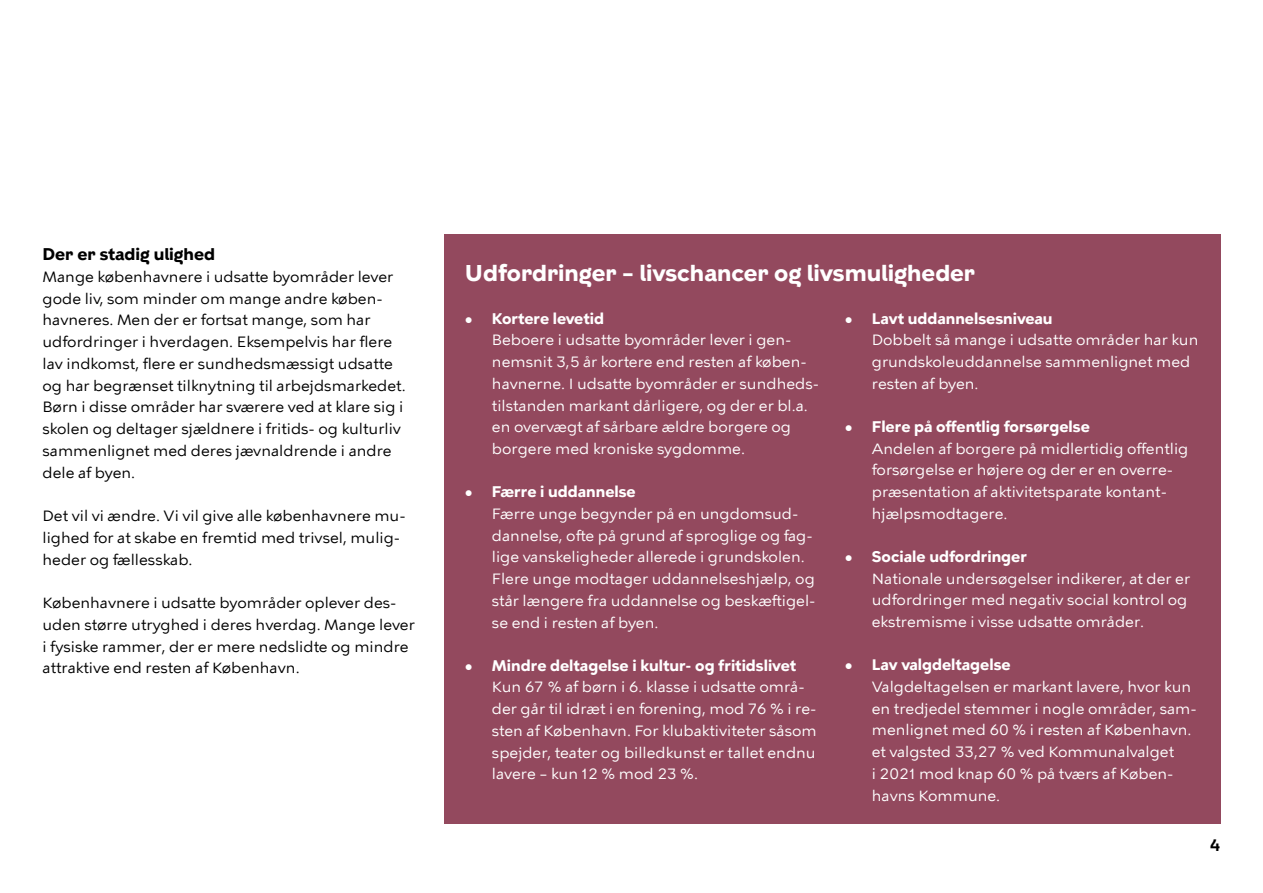
<style>
.page{position:relative;width:1263px;height:893px;background:#fff}
.page>*{position:absolute;margin:0;border:0;box-sizing:border-box;transform-origin:0 0}
.t1{font:700 22.5px "KBH";color:#fff}
.t2{font:700 16.5px "KBH";color:#000}
.t3{font:600 16.5px "KBH";color:#000}
.t4{font:15px/21.8px "KBH Tekst";color:#fff}
.t5{font:15px/21.8px "KBH Tekst";color:#000}
.s1{font-family:"KBH";font-weight:600}
.s2{font-weight:700}
</style>
<div class="page">
<div style="left:444px;top:234px;width:776px;height:589px;background:#93495e"></div>
<p class="t2" style="left:43px;top:247px;width:174px">Der er stadig ulighed</p>
<p class="t5" style="left:43px;top:267px;width:365px">Mange københavnere i udsatte byområder lever gode liv, som minder om mange andre køben&shy;havneres. Men der er fortsat mange, som har udfordringer i hverdagen. Eksempelvis har flere lav indkomst, flere er sundhedsmæssigt udsatte og har begrænset tilknytning til arbejdsmarkedet.<br>Børn i disse områder har sværere ved at klare sig i skolen og deltager sjældnere i fritids- og kulturliv sammenlignet med deres jævnaldrende i andre dele af byen.</p>
<p class="t5" style="left:43px;top:506px;width:365px">Det vil vi ændre. Vi vil give alle københavnere mu&shy;lighed for at skabe en fremtid med trivsel, mulig&shy;heder og fællesskab.</p>
<p class="t5" style="left:43px;top:593px;width:374px">Københavnere i udsatte byområder oplever des&shy;uden større utryghed i deres hverdag. Mange lever i fysiske rammer, der er mere nedslidte og mindre attraktive end resten af København.</p>
<h1 class="t1" style="left:465px;top:263px;width:512px">Udfordringer – livschancer og livsmuligheder</h1>
<p class="t4" style="left:492px;top:309px;width:329px;text-indent:-27px"><span class="s1">•</span> <span class="s2">Kortere levetid<br></span>Beboere i udsatte byområder lever i gen&shy;nemsnit 3,5 år kortere end resten af køben&shy;havnerne. I udsatte byområder er sundheds&shy;tilstanden markant dårligere, og der er bl.a. en overvægt af sårbare ældre borgere og borgere med kroniske sygdomme.</p>
<p class="t4" style="left:492px;top:482px;width:325px;text-indent:-27px"><span class="s1">•</span> <span class="s2">Færre i uddannelse<br></span>Færre unge begynder på en ungdomsud&shy;dannelse, ofte på grund af sproglige og fag&shy;lige vanskeligheder allerede i grundskolen.<br>Flere unge modtager uddannelseshjælp, og står længere fra uddannelse og beskæftigel&shy;se end i resten af byen.</p>
<p class="t4" style="left:492px;top:654px;width:326px;text-indent:-27px"><span class="s1">•</span> <span class="s2">Mindre deltagelse i kultur- og fritidslivet </span>Kun 67 % af børn i 6. klasse i udsatte områ&shy;der går til idræt i en forening, mod 76 % i re&shy;sten af København. For klubaktiviteter såsom spejder, teater og billedkunst er tallet endnu lavere – kun 12 % mod 23 %.</p>
<p class="t4" style="left:872px;top:309px;width:328px;text-indent:-27px"><span class="s1">•</span> <span class="s2">Lavt uddannelsesniveau<br></span>Dobbelt så mange i udsatte områder har kun grundskoleuddannelse sammenlignet med resten af byen.</p>
<p class="t4" style="left:872px;top:415px;width:318px;text-indent:-27px"><span class="s1">•</span> <span class="s2">Flere på offentlig forsørgelse<br></span>Andelen af borgere på midlertidig offentlig forsørgelse er højere og der er en overre&shy;præsentation af aktivitetsparate kontant&shy;hjælpsmodtagere.</p>
<p class="t4" style="left:872px;top:547px;width:320px;text-indent:-27px"><span class="s1">•</span> <span class="s2">Sociale udfordringer<br></span>Nationale undersøgelser indikerer, at der er udfordringer med negativ social kontrol og ekstremisme i visse udsatte områder.</p>
<p class="t4" style="left:872px;top:655px;width:326px;text-indent:-27px"><span class="s1">•</span> <span class="s2">Lav valgdeltagelse<br></span>Valgdeltagelsen er markant lavere, hvor kun en tredjedel stemmer i nogle områder, sam&shy;menlignet med 60 % i resten af København. et valgsted 33,27 % ved Kommunalvalget<br>i 2021 mod knap 60 % på tværs af Køben&shy;havns Kommune.</p>
<p class="t3" style="left:1210px;top:836px;width:12px">4</p>
</div>
